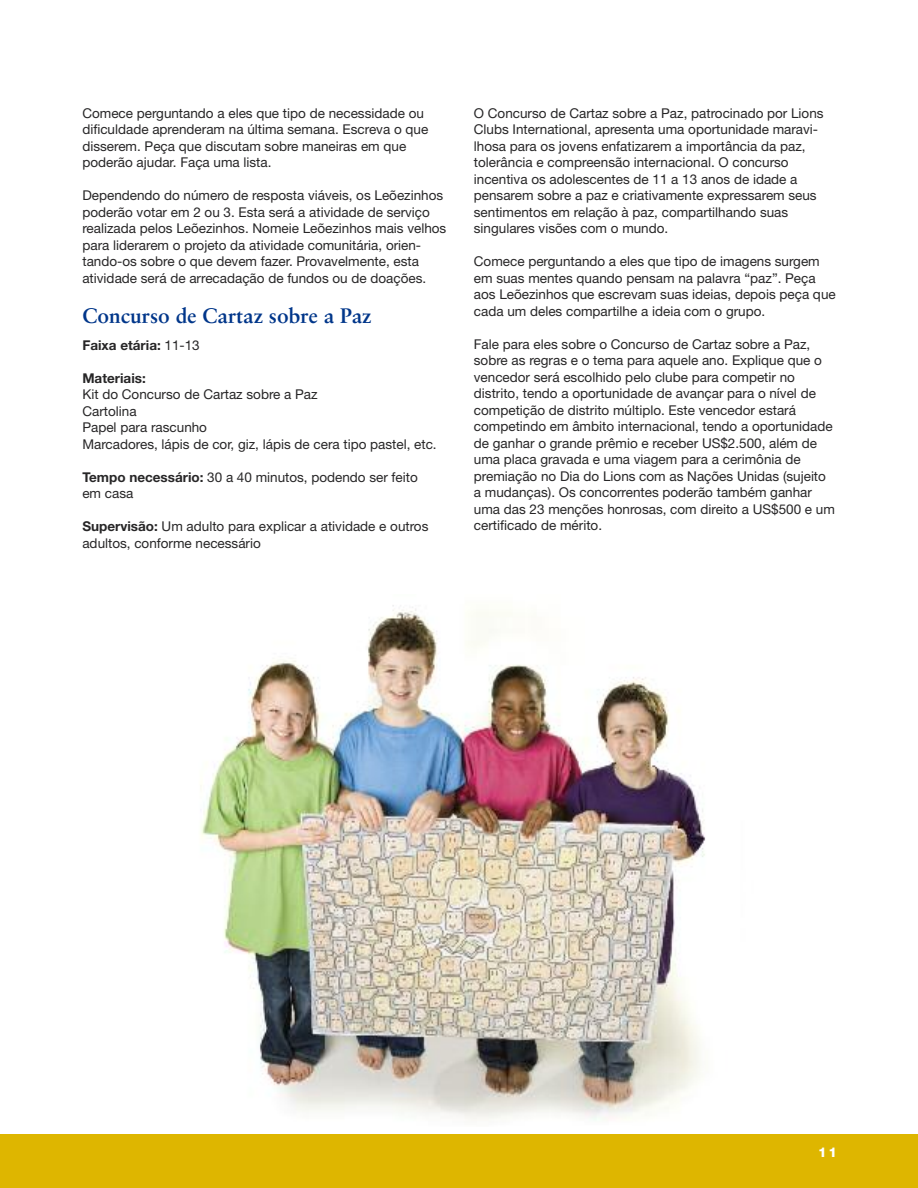
<style>
.page{position:relative;width:918px;height:1188px;background:#fff}
.page>*{position:absolute;margin:0;border:0;box-sizing:border-box;transform-origin:0 0}
.t1{font:700 21px "Sabon";color:#00368a}
.t2{font:13.5px/16.5px "Helvetica Neue";color:#272627}
.t3{font:700 13.5px "Helvetica Neue";color:#272627}
.t4{font:800 13.5px "Helvetica Neue";color:#fff}
.s1{font-weight:400}
.s2{font-weight:700}
</style>
<div class="page">
<div style="left:0;top:1134px;width:918px;height:54px;background:#deb600"></div>
<img style="left:200px;top:605px;width:506px;height:516px">
<p class="t2" style="left:82px;top:106px;width:347px">Comece perguntando a eles que tipo de necessidade ou dificuldade aprenderam na última semana. Escreva o que disserem. Peça que discutam sobre maneiras em que poderão ajudar. Faça uma lista.</p>
<p class="t2" style="left:82px;top:188px;width:365px">Dependendo do número de resposta viáveis, os Leõezinhos poderão votar em 2 ou 3. Esta será a atividade de serviço realizada pelos Leõezinhos. Nomeie Leõezinhos mais velhos para liderarem o projeto da atividade comunitária, orien&shy;tando-os sobre o que devem fazer. Provavelmente, esta atividade será de arrecadação de fundos ou de doações.</p>
<h1 class="t1" style="left:82px;top:307px;width:291px">Concurso de Cartaz sobre a Paz</h1>
<p class="t3" style="left:82px;top:340px;width:119px">Faixa etária: <span class="s1">11-13</span></p>
<p class="t3" style="left:82px;top:373px;width:65px">Materiais:</p>
<p class="t2" style="left:82px;top:388px;width:356px">Kit do Concurso de Cartaz sobre a Paz<br>Cartolina<br>Papel para rascunho<br>Marcadores, lápis de cor, giz, lápis de cera tipo pastel, etc.</p>
<p class="t2" style="left:82px;top:470px;width:337px"><span class="s2">Tempo necessário:</span> 30 a 40 minutos, podendo ser feito em casa</p>
<p class="t2" style="left:82px;top:520px;width:348px"><span class="s2">Supervisão:</span> Um adulto para explicar a atividade e outros adultos, conforme necessário</p>
<p class="t2" style="left:474px;top:106px;width:351px">O Concurso de Cartaz sobre a Paz, patrocinado por Lions Clubs International, apresenta uma oportunidade maravi&shy;lhosa para os jovens enfatizarem a importância da paz, tolerância e compreensão internacional. O concurso incentiva os adolescentes de 11 a 13 anos de idade a pensarem sobre a paz e criativamente expressarem seus sentimentos em relação à paz, compartilhando suas singulares visões com o mundo.</p>
<p class="t2" style="left:474px;top:254px;width:363px">Comece perguntando a eles que tipo de imagens surgem em suas mentes quando pensam na palavra “paz”. Peça aos Leõezinhos que escrevam suas ideias, depois peça que cada um deles compartilhe a ideia com o grupo.</p>
<p class="t2" style="left:474px;top:337px;width:363px">Fale para eles sobre o Concurso de Cartaz sobre a Paz, sobre as regras e o tema para aquele ano. Explique que o vencedor será escolhido pelo clube para competir no distrito, tendo a oportunidade de avançar para o nível de competição de distrito múltiplo. Este vencedor estará competindo em âmbito internacional, tendo a oportunidade de ganhar o grande prêmio e receber US$2.500, além de uma placa gravada e uma viagem para a cerimônia de premiação no Dia do Lions com as Nações Unidas (sujeito a mudanças). Os concorrentes poderão também ganhar uma das 23 menções honrosas, com direito a US$500 e um certificado de mérito.</p>
<p class="t4" style="left:818px;top:1147px;width:20px">11</p>
</div>
